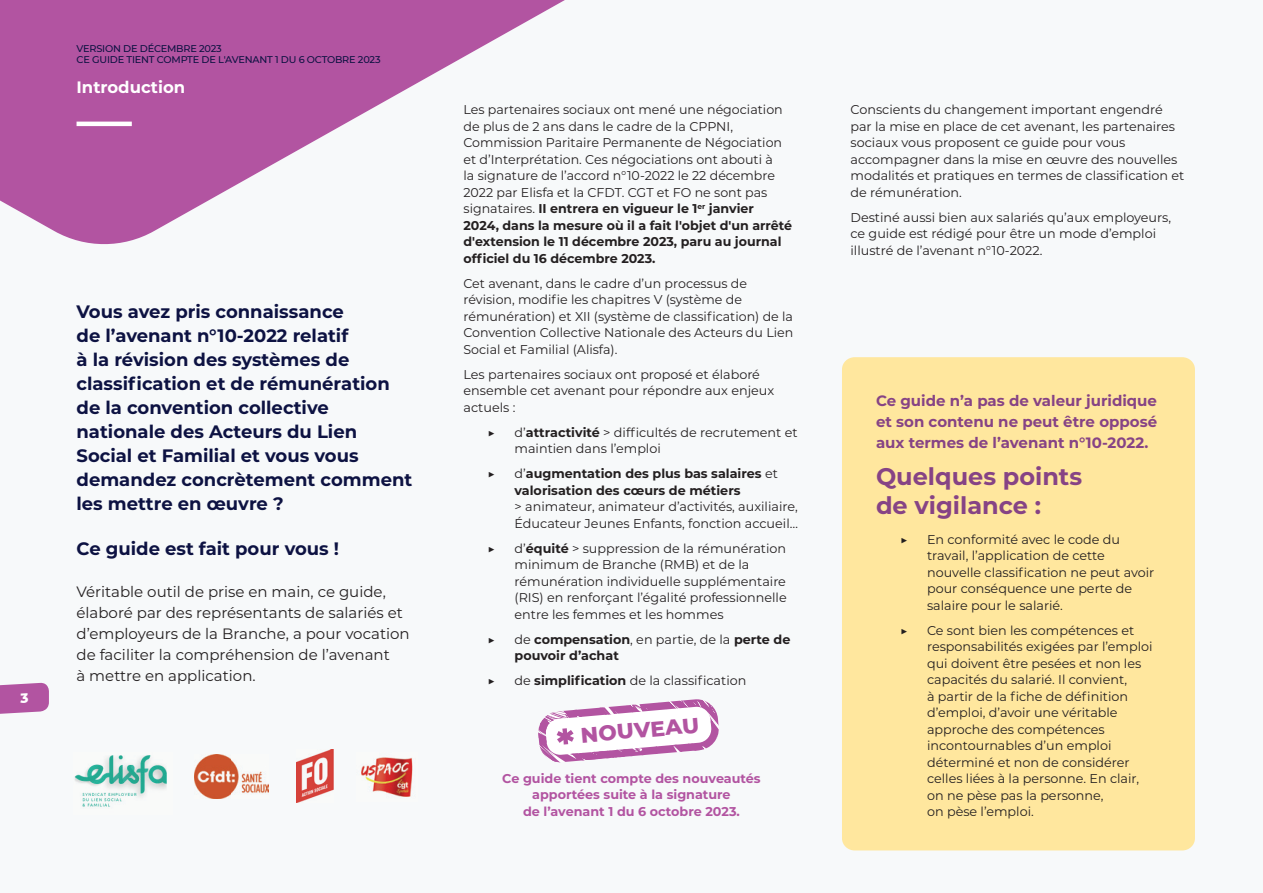
<style>
.page{position:relative;width:1263px;height:893px;background:#f7f9fa}
.page>*{position:absolute;margin:0;border:0;box-sizing:border-box;transform-origin:0 0}
.t1{font:700 24px/28.8px "Montserrat";color:#864385}
.t2{font:800 21.75px "Montserrat";color:#b254a1}
.t3{font:700 18px/24px "Montserrat";color:#0d1242}
.t4{font:700 16.5px "Montserrat";color:#fff}
.t5{font:15px/21px "Montserrat";color:#231f20}
.t6{font:700 15px/21px "Montserrat";color:#864385;text-align:justify}
.t7{font:12.75px/16.5px "Montserrat";color:#231f20}
.t8{font:700 12.75px/16.5px "Montserrat";color:#231f20}
.t9{font:700 12.75px/16.5px "Montserrat";color:#b254a1;text-align:center}
.t10{font:500 12.75px "Montserrat";color:#231f20}
.t11{font:500 9.75px/11.2px "Montserrat";letter-spacing:-.02em;color:#0d1242}
.s1{font-weight:700}
.s2{font-weight:400}
</style>
<div class="page">
<div style="left:842px;top:357px;width:353px;height:493px;background:#ffe79e;border-radius:12px"></div>
<svg style="left:0;top:0;width:565px;height:245px;fill:#b254a1"></svg>
<hr style="left:77px;top:122px;width:55px;height:4px;background:#fff">
<img style="left:74px;top:755px;width:93px;height:52px">
<img style="left:195px;top:755px;width:73px;height:44px">
<img style="left:361px;top:757px;width:52px;height:40px">
<img style="left:296px;top:750px;width:38px;height:53px">
<svg style="left:538px;top:699px;width:181px;height:64px"></svg>
<svg style="left:0;top:682px;width:49px;height:32px;background:#ba68ac"></svg>
<p class="t11" style="left:77px;top:42px;width:306px">VERSION DE DÉCEMBRE 2023<br>CE GUIDE TIENT COMPTE DE L'AVENANT 1 DU 6 OCTOBRE 2023</p>
<p class="t4" style="left:77px;top:75px;width:110px">Introduction</p>
<p class="t3" style="left:77px;top:299px;width:337px">Vous avez pris connaissance<br>de l’avenant n°10-2022 relatif<br>à la révision des systèmes de classification et de rémunération de la convention collective nationale des Acteurs du Lien<br>Social et Familial et vous vous demandez concrètement comment les mettre en œuvre ?</p>
<h3 class="t3" style="left:77px;top:536px;width:264px">Ce guide est fait pour vous !</h3>
<p class="t5" style="left:77px;top:581px;width:335px">Véritable outil de prise en main, ce guide, élaboré par des représentants de salariés et d’employeurs de la Branche, a pour vocation de faciliter la compréhension de l’avenant<br>à mettre en application.</p>
<p class="t7" style="left:463px;top:101px;width:330px">Les partenaires sociaux ont mené une négociation de plus de 2 ans dans le cadre de la CPPNI, Commission Paritaire Permanente de Négociation et d’Interprétation. Ces négociations ont abouti à<br>la signature de l’accord n°10-2022 le 22 décembre 2022 par Elisfa et la CFDT. CGT et FO ne sont pas signataires. <span class="s1">II entrera en vigueur le 1</span><sup>er</sup> <span class="s1">janvier 2024, dans la mesure où il a fait l'objet d'un arrêté d'extension le 11 décembre 2023, paru au journal officiel du 16 décembre 2023.</span></p>
<p class="t7" style="left:463px;top:275px;width:331px">Cet avenant, dans le cadre d’un processus de révision, modifie les chapitres V (système de rémunération) et XII (système de classification) de la Convention Collective Nationale des Acteurs du Lien Social et Familial (Alisfa).</p>
<p class="t7" style="left:463px;top:366px;width:312px">Les partenaires sociaux ont proposé et élaboré ensemble cet avenant pour répondre aux enjeux actuels :</p>
<p class="t10" style="left:487px;top:423px;width:9px">▶</p>
<p class="t7" style="left:514px;top:424px;width:285px">d’<span class="s1">attractivité</span> &gt; difficultés de recrutement et maintien dans l’emploi</p>
<p class="t10" style="left:487px;top:465px;width:9px">▶</p>
<p class="t8" style="left:514px;top:465px;width:265px"><span class="s2">d’</span>augmentation des plus bas salaires <span class="s2">et </span>valorisation des cœurs de métiers</p>
<p class="t7" style="left:514px;top:498px;width:285px">&gt; animateur, animateur d’activités, auxiliaire,<br>Éducateur Jeunes Enfants, fonction accueil…</p>
<p class="t10" style="left:487px;top:539px;width:9px">▶</p>
<p class="t7" style="left:514px;top:540px;width:274px">d’<span class="s1">équité</span> &gt; suppression de la rémunération minimum de Branche (RMB) et de la rémunération individuelle supplémentaire (RIS) en renforçant l’égalité professionnelle entre les femmes et les hommes</p>
<p class="t10" style="left:487px;top:630px;width:9px">▶</p>
<p class="t8" style="left:514px;top:630px;width:277px"><span class="s2">de</span> compensation<span class="s2">, en partie, de la</span> perte de pouvoir d’achat</p>
<p class="t10" style="left:487px;top:672px;width:9px">▶</p>
<p class="t7" style="left:514px;top:672px;width:233px">de <span class="s1">simplification</span> de la classification</p>
<h2 class="t2" style="left:579px;top:719px;width:120px;rotate:-5deg">NOUVEAU</h2>
<p class="t9" style="left:502px;top:769px;width:260px">Ce guide tient compte des nouveautés apportées suite à la signature<br>de l’avenant 1 du 6 octobre 2023.</p>
<p class="t7" style="left:850px;top:101px;width:335px">Conscients du changement important engendré par la mise en place de cet avenant, les partenaires sociaux vous proposent ce guide pour vous accompagner dans la mise en œuvre des nouvelles modalités et pratiques en termes de classification et de rémunération.</p>
<p class="t7" style="left:850px;top:209px;width:322px">Destiné aussi bien aux salariés qu’aux employeurs, ce guide est rédigé pour être un mode d’emploi illustré de l’avenant n°10-2022.</p>
<p class="t6" style="left:876px;top:390px;width:283px">Ce guide n’a pas de valeur juridique et son contenu ne peut être opposé aux termes de l’avenant n°10-2022.</p>
<h1 class="t1" style="left:876px;top:461px;width:208px">Quelques points de vigilance :</h1>
<p class="t10" style="left:900px;top:530px;width:9px">▶</p>
<p class="t7" style="left:927px;top:530px;width:229px">En conformité avec le code du travail, l’application de cette nouvelle classification ne peut avoir pour conséquence une perte de salaire pour le salarié.</p>
<p class="t10" style="left:900px;top:621px;width:9px">▶</p>
<p class="t7" style="left:927px;top:621px;width:227px">Ce sont bien les compétences et responsabilités exigées par l’emploi qui doivent être pesées et non les capacités du salarié. Il convient,<br>à partir de la fiche de définition d’emploi, d’avoir une véritable approche des compétences incontournables d’un emploi déterminé et non de considérer celles liées à la personne. En clair, on ne pèse pas la personne,<br>on pèse l’emploi.</p>
</div>
